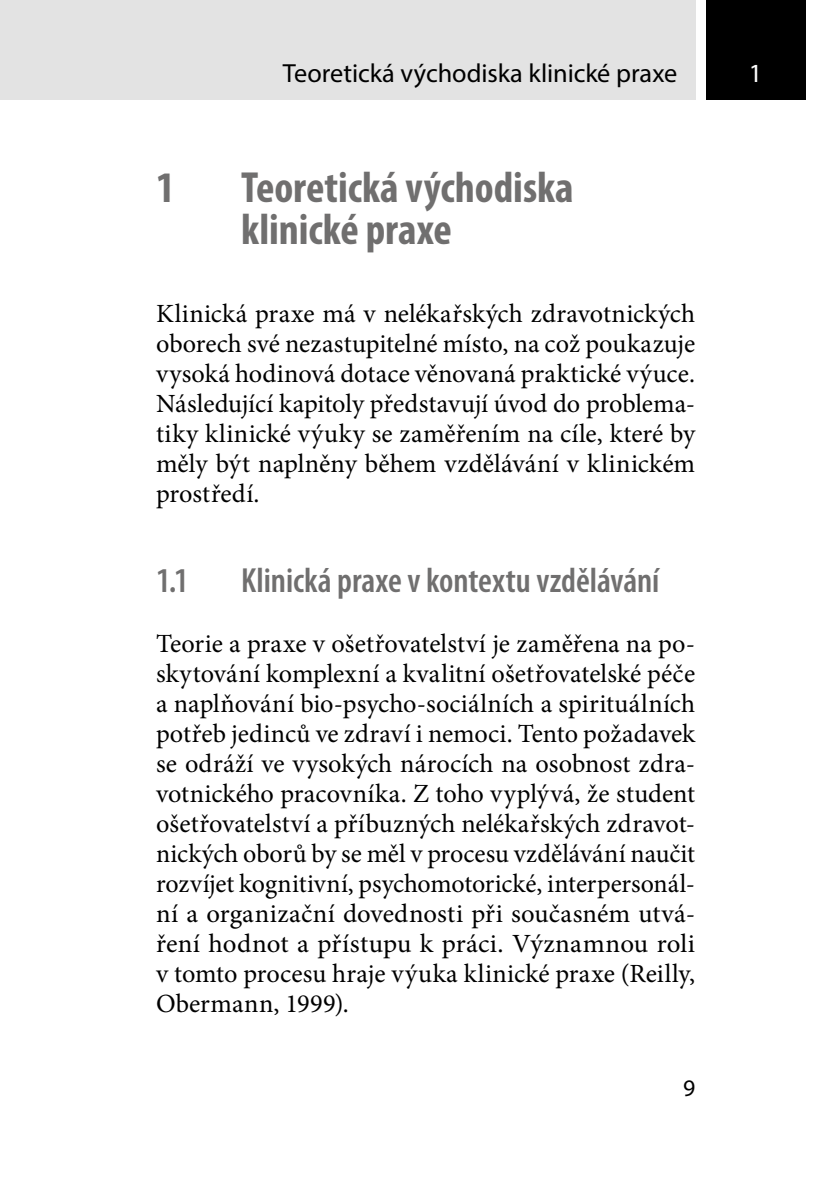
<style>
.page{position:relative;width:830px;height:1184px;background:#fff}
.page>*{position:absolute;margin:0;border:0;box-sizing:border-box;transform-origin:0 0}
._1_nadpis{font:700 condensed 43.75px/42.5px "Myriad Pro";color:#706f6f}
._2_2_nadpis{font:600 condensed 35px "Myriad Pro";color:#706f6f}
.text_prvni{font:26.25px/30px "Minion Pro";letter-spacing:.005em;color:#000;text-align:justify}
.t1{font:26.25px "Myriad Pro";letter-spacing:-.005em;color:#000}
.t2{font:26.25px "Myriad Pro";color:#fff}
.t3{font:23.75px "Myriad Pro";color:#000}
</style>
<div class="page">
<div style="left:0;top:0;width:694px;height:99px;background:#e3e3e3"></div>
<div style="left:705px;top:0;width:99px;height:99px;background:#000"></div>
<p class="t1" style="left:282px;top:57px;width:396px">Teoretická východiska klinické praxe</p>
<p class="t2" style="left:748px;top:57px;width:15px">1</p>
<p class="_1_nadpis" style="left:156px;top:165px;width:20px">1</p>
<p class="_1_nadpis" style="left:241px;top:165px;width:334px">Teoretická východiska klinické praxe</p>
<p class="text_prvni" style="left:156px;top:298px;width:540px">Klinická praxe má v nelékařských zdravotnických oborech své nezastupitelné místo, na což poukazuje vysoká hodinová dotace věnovaná praktické výuce.<br>Následující kapitoly představují úvod do problema&shy;tiky klinické výuky se zaměřením na cíle, které by měly být naplněny během vzdělávání v klinickém prostředí.</p>
<p class="_2_2_nadpis" style="left:156px;top:559px;width:34px">1.1</p>
<p class="_2_2_nadpis" style="left:241px;top:559px;width:419px">Klinická praxe v kontextu vzdělávání</p>
<p class="text_prvni" style="left:156px;top:628px;width:540px">Teorie a praxe v ošetřovatelství je zaměřena na po&shy;skytování komplexní a kvalitní ošetřovatelské péče a naplňování bio-‑psycho-‑ sociálních a spirituálních potřeb jedinců ve zdraví i nemoci. Tento požadavek se odráží ve vysokých nárocích na osobnost zdra&shy;votnického pracovníka. Z toho vyplývá, že student ošetřovatelství a příbuzných nelékařských zdravot&shy;nických oborů by se měl v procesu vzdělávání naučit rozvíjet kognitivní, psychomotorické, interpersonál&shy;ní a organizační dovednosti při současném utvá&shy;ření hodnot a přístupu k práci. Významnou roli v tomto procesu hraje výuka klinické praxe (Reilly, Obermann, 1999).</p>
<p class="t3" style="left:682px;top:1073px;width:14px">9</p>
</div>
